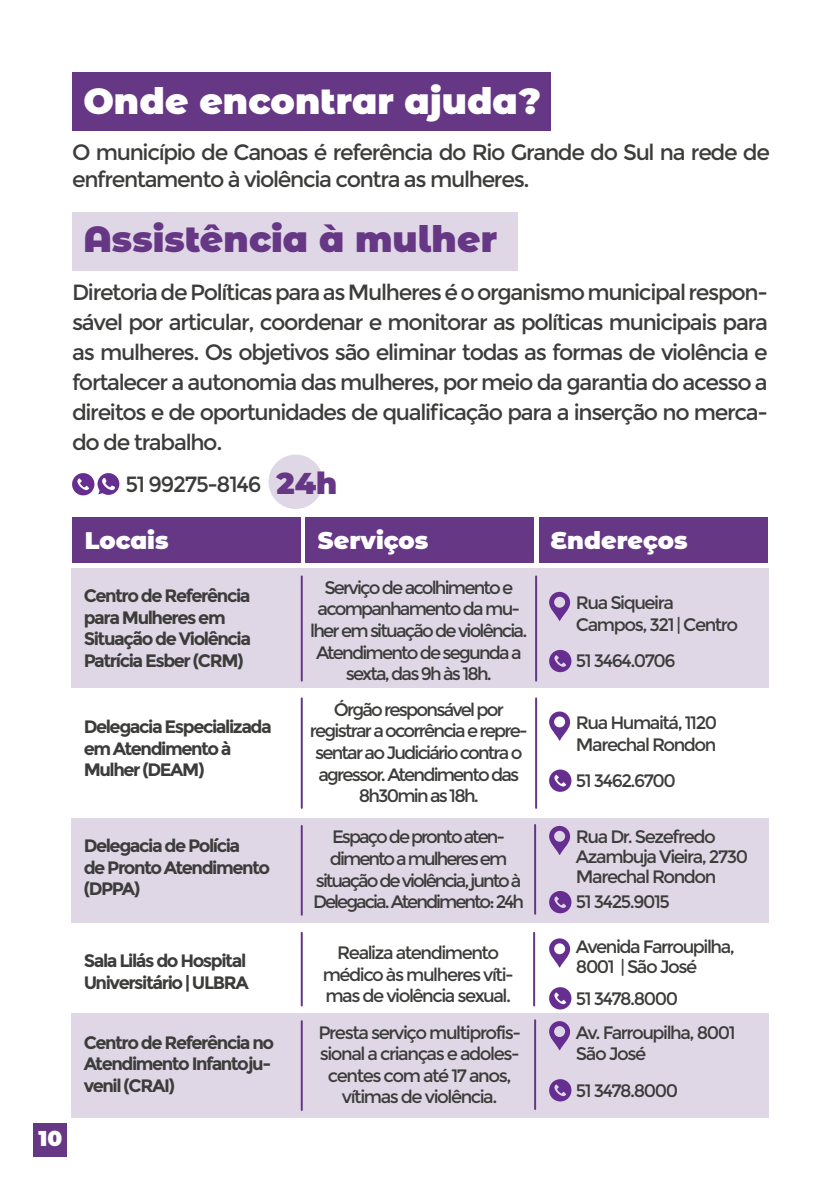
<style>
.page{position:relative;width:840px;height:1191px;background:#fff}
.page>*{position:absolute;margin:0;border:0;box-sizing:border-box;transform-origin:0 0}
.t1{font:900 36px "Montserrat Alternates";color:#fff}
.t2{font:900 36px "Montserrat Alternates";color:#663784}
.t3{font:900 24px "Montserrat Alternates";color:#fff}
.t4{font:22px/30px "Montserrat";letter-spacing:-.06em;color:#3c3c3b}
.t5{font:900 21.4px "Montserrat Alternates";color:#fff}
.t6{font:18px/21.6px "Montserrat";letter-spacing:-.085em;color:#3c3c3b}
.t7{font:700 18px/21.6px "Montserrat";letter-spacing:-.08em;color:#3c3c3b}
.t8{font:18px/21.6px "Montserrat";letter-spacing:-.11em;color:#3c3c3b;text-align:center}
.s1{font-family:"Montserrat Alternates";font-weight:900;font-size:30px;color:#663784}
</style>
<div class="page">
<div style="left:33px;top:1123px;width:34px;height:34px;background:#663784"></div>
<div style="left:71px;top:568px;width:697px;height:120px;background:#e0d7e6"></div>
<div style="left:71px;top:818px;width:697px;height:104px;background:#e0d7e6"></div>
<div style="left:71px;top:1013px;width:697px;height:104px;background:#e0d7e6"></div>
<div style="left:72px;top:517px;width:228px;height:46px;background:#663784"></div>
<div style="left:306px;top:517px;width:228px;height:46px;background:#663784"></div>
<div style="left:539px;top:517px;width:228px;height:46px;background:#663784"></div>
<div style="left:72px;top:72px;width:478px;height:59px;background:#663784"></div>
<div style="left:72px;top:211px;width:445px;height:59px;background:#e0d7e6"></div>
<hr style="left:300px;top:576px;width:2px;height:104px;background:#663784">
<hr style="left:535px;top:576px;width:2px;height:104px;background:#663784">
<hr style="left:300px;top:826px;width:2px;height:88px;background:#663784">
<hr style="left:300px;top:1021px;width:2px;height:89px;background:#663784">
<hr style="left:300px;top:698px;width:2px;height:110px;background:#663784">
<hr style="left:535px;top:698px;width:2px;height:110px;background:#663784">
<hr style="left:300px;top:932px;width:2px;height:73px;background:#663784">
<hr style="left:533px;top:932px;width:2px;height:73px;background:#663784">
<hr style="left:534px;top:825px;width:2px;height:88px;background:#663784">
<hr style="left:534px;top:1020px;width:2px;height:89px;background:#663784">
<svg style="left:549px;top:591px;width:21px;height:30px"></svg>
<svg style="left:549px;top:825px;width:21px;height:30px"></svg>
<svg style="left:549px;top:1021px;width:21px;height:29px"></svg>
<svg style="left:549px;top:711px;width:21px;height:29px"></svg>
<svg style="left:549px;top:938px;width:21px;height:29px"></svg>
<svg style="left:549px;top:649px;width:22px;height:24px"></svg>
<svg style="left:549px;top:891px;width:22px;height:23px"></svg>
<svg style="left:549px;top:1079px;width:22px;height:23px"></svg>
<svg style="left:549px;top:769px;width:22px;height:23px"></svg>
<svg style="left:549px;top:987px;width:22px;height:23px"></svg>
<svg style="left:72px;top:473px;width:47px;height:23px"></svg>
<div style="left:268px;top:454px;width:55px;height:55px;background:#e0d7e6;border-radius:50%"></div>
<h1 class="t1" style="left:83px;top:74px;width:459px">Onde encontrar ajuda?</h1>
<p class="t4" style="left:72px;top:139px;width:699px;line-height:26.4px">O município de Canoas é referência do Rio Grande do Sul na rede de enfrentamento à violência contra as mulheres.</p>
<h1 class="t2" style="left:83px;top:212px;width:415px">Assistência à mulher</h1>
<p class="t4" style="left:72px;top:277px;width:697px;text-align:justify">Diretoria de Políticas para as Mulheres é o organismo municipal respon&shy;sável por articular, coordenar e monitorar as políticas municipais para as mulheres. Os objetivos são eliminar todas as formas de violência e fortalecer a autonomia das mulheres, por meio da garantia do acesso a direitos e de oportunidades de qualificação para a inserção no merca&shy;do de trabalho.</p>
<p class="t4" style="left:125px;top:469px;width:213px">51 99275-8146 <span class="s1">24h</span></p>
<p class="t5" style="left:38px;top:1122px;width:25px">10</p>
<h2 class="t3" style="left:85px;top:522px;width:85px">Locais</h2>
<h2 class="t3" style="left:318px;top:522px;width:112px">Serviços</h2>
<h2 class="t3" style="left:550px;top:522px;width:139px">Endereços</h2>
<p class="t7" style="left:84px;top:585px;width:169px">Centro de Referência para Mulheres em<br>Situação de Violência<br>Patrícia Esber (CRM)</p>
<p class="t7" style="left:84px;top:716px;width:189px">Delegacia Especializada em Atendimento à<br>Mulher (DEAM)</p>
<p class="t7" style="left:84px;top:835px;width:188px">Delegacia de Polícia<br>de Pronto Atendimento (DPPA)</p>
<p class="t7" style="left:84px;top:950px;width:167px">Sala Lilás do Hospital<br>Universitário | ULBRA</p>
<p class="t7" style="left:84px;top:1031px;width:192px">Centro de Referência no<br>Atendimento Infantoju&shy;venil (CRAI)</p>
<p class="t6" style="left:310px;top:577px;width:218px;text-align:center">Serviço de acolhimento e acompanhamento da mu&shy;lher em situação de violência.<br>Atendimento de segunda a sexta, das 9h às 18h.</p>
<p class="t6" style="left:310px;top:699px;width:219px;text-align:center">Órgão responsável por registrar a ocorrência e repre&shy;sentar ao Judiciário contra o agressor. Atendimento das<br>8h30min as 18h.</p>
<p class="t8" style="left:313px;top:826px;width:212px">Espaço de pronto aten&shy;dimento a mulheres em situação de violência,junto à<br>Delegacia.Atendimento:24h</p>
<p class="t6" style="left:322px;top:942px;width:192px;text-align:center">Realiza atendimento médico às mulheres víti&shy;mas de violência sexual.</p>
<p class="t6" style="left:318px;top:1021px;width:204px;text-align:center">Presta serviço multiprofis&shy;sional a crianças e adoles&shy;centes com até 17 anos, vítimas de violência.</p>
<p class="t6" style="left:575px;top:592px;width:164px">Rua Siqueira<br>Campos, 321 | Centro</p>
<p class="t6" style="left:575px;top:650px;width:101px">51 3464.0706</p>
<p class="t6" style="left:575px;top:712px;width:143px">Rua Humaitá, 1120<br>Marechal Rondon</p>
<p class="t6" style="left:575px;top:770px;width:101px">51 3462.6700</p>
<p class="t6" style="left:575px;top:827px;width:174px;line-height:20px">Rua Dr. Sezefredo<br>Azambuja Vieira, 2730<br>Marechal Rondon</p>
<p class="t6" style="left:575px;top:891px;width:95px">51 3425.9015</p>
<p class="t6" style="left:575px;top:937px;width:160px;line-height:20px">Avenida Farroupilha,<br>8001 | São José</p>
<p class="t6" style="left:575px;top:987px;width:104px">51 3478.8000</p>
<p class="t6" style="left:575px;top:1021px;width:161px">Av. Farroupilha, 8001<br>São José</p>
<p class="t6" style="left:575px;top:1079px;width:104px">51 3478.8000</p>
</div>
